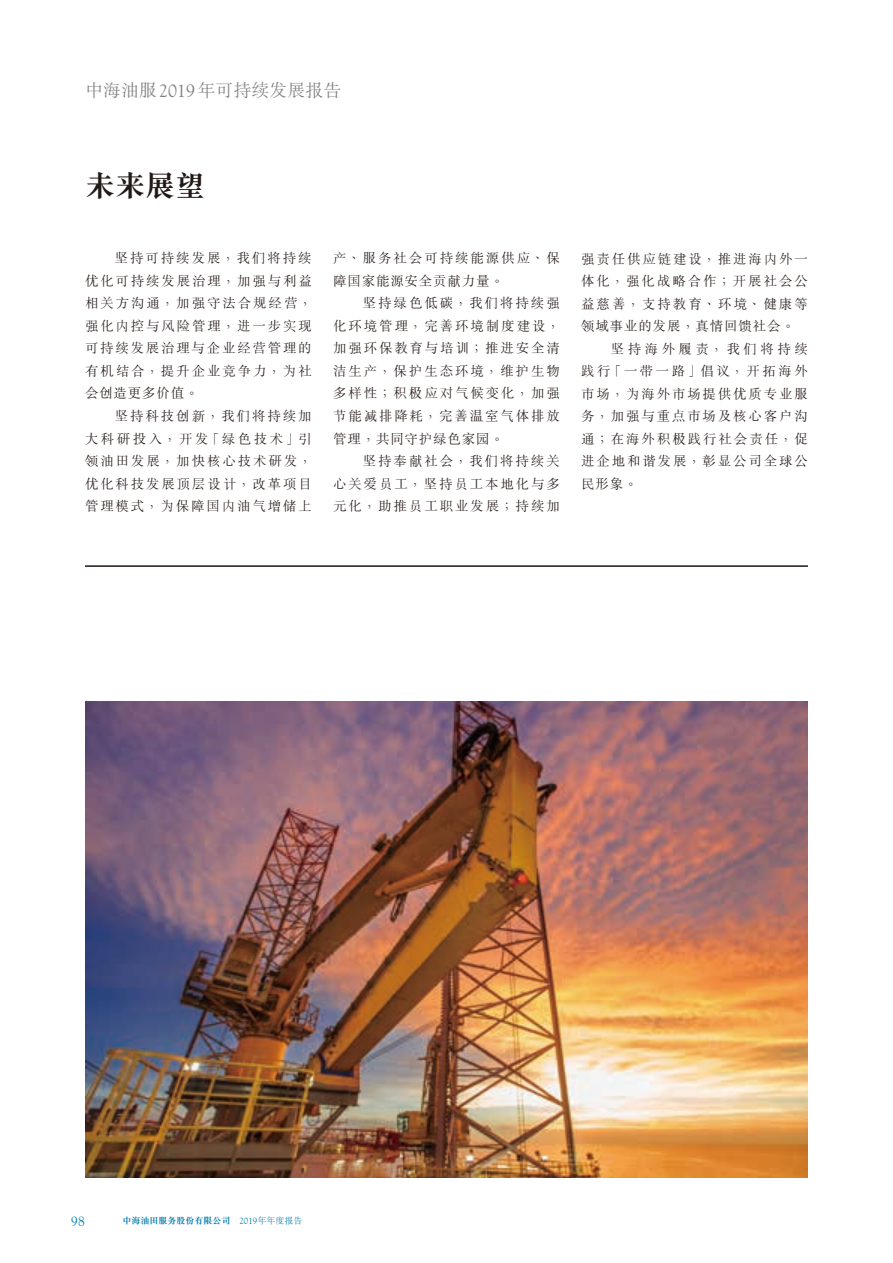
<style>
.page{position:relative;width:893px;height:1263px;background:#fff}
.page>*{position:absolute;margin:0;border:0;box-sizing:border-box;transform-origin:0 0}
.t1{font:700 30px "M Sung HKS";color:#231916}
.t2{font:300 18px "M Sung HKS";color:#7e7e7e}
.t3{font:300 13.5px/22.5px "M Sung HKS";letter-spacing:.135em;color:#231916;text-align:justify}
.t4{font:300 13.5px/22.5px "M Sung HKS";letter-spacing:.1em;color:#231916}
.t5{font:300 13.5px "M Sung HKS";letter-spacing:.06em;color:#231916}
.t6{font:300 13.5px "M Sung HKS";letter-spacing:.18em;color:#231916}
.t7{font:300 13.5px "M Sung HKS";letter-spacing:.255em;color:#231916}
.t8{font:13.5px "Goudy Std";color:#007cae}
.t9{font:700 9px "M Sung HKS";color:#007cae}
.s1{font-family:"Goudy Std";font-weight:400}
.s2{font-weight:300}
</style>
<div class="page">
<hr style="left:85px;top:566px;width:723px;height:1px;background:#231916">
<img style="left:85px;top:702px;width:723px;height:476px">
<h2 class="t2" style="left:85px;top:78px;width:258px">中海油服<span class="s1">2019</span>年可持續发展報告</h2>
<h1 class="t1" style="left:85px;top:165px;width:121px">未來展望</h1>
<p class="t3" style="left:85px;top:247px;width:228px;text-indent:30px">堅持可持續發展，我們將持續優化可持續發展治理，加強與利益相關方溝通，加強守法合規經營，強化內控與風險管理，進一步實現可持續發展治理與企業經營管理的有機結合，提升企業競爭力，為社會創造更多價值。</p>
<p class="t3" style="left:85px;top:404px;width:228px;text-indent:30px">堅持科技創新，我們將持續加大科研投入，開發「綠色技術」引領油田發展，加快核心技術研發，優化科技發展頂層設計，改革項目管理模式，為保障國內油氣增儲上</p>
<p class="t4" style="left:333px;top:247px;width:228px">產、服務社會可持續能源供應、保障國家能源安全貢獻力量。</p>
<p class="t3" style="left:333px;top:292px;width:228px;text-indent:30px">堅持綠色低碳，我們將持續強化環境管理，完善環境制度建設，加強環保教育與培訓；推進安全清潔生產，保護生態環境，維護生物多樣性；積極應對氣候變化，加強節能減排降耗，完善溫室氣體排放管理，共同守護綠色家園。</p>
<p class="t3" style="left:333px;top:449px;width:228px;text-indent:30px">堅持奉獻社會，我們將持續關心關愛員工，堅持員工本地化與多元化，助推員工職業發展；持續加</p>
<p class="t3" style="left:581px;top:247px;width:228px">強責任供應鏈建設，推進海內外一</p>
<p class="t3" style="left:581px;top:269px;width:228px">體化，強化戰略合作；開展社會公</p>
<p class="t3" style="left:581px;top:292px;width:228px">益慈善，支持教育、環境、健康等</p>
<p class="t5" style="left:581px;top:317px;width:215px">領域事業的發展，真情回饋社會。</p>
<p class="t7" style="left:611px;top:339px;width:198px">堅持海外履責，我們將持續</p>
<p class="t6" style="left:581px;top:362px;width:228px">踐行「一帶一路」倡議，開拓海外</p>
<p class="t3" style="left:581px;top:382px;width:228px">市場，為海外市場提供優質專業服</p>
<p class="t3" style="left:581px;top:404px;width:228px">務，加強與重點市場及核心客戶溝</p>
<p class="t3" style="left:581px;top:427px;width:228px">通；在海外積極踐行社會責任，促</p>
<p class="t3" style="left:581px;top:449px;width:228px">進企地和諧發展，彰顯公司全球公</p>
<p class="t3" style="left:581px;top:472px;width:58px">民形象。</p>
<p class="t8" style="left:71px;top:1213px;width:15px">98</p>
<p class="t9" style="left:122px;top:1215px;width:181px">中海油田服務股份有限公司 <span class="s1">2019</span><span class="s2">年年度報告</span></p>
</div>
